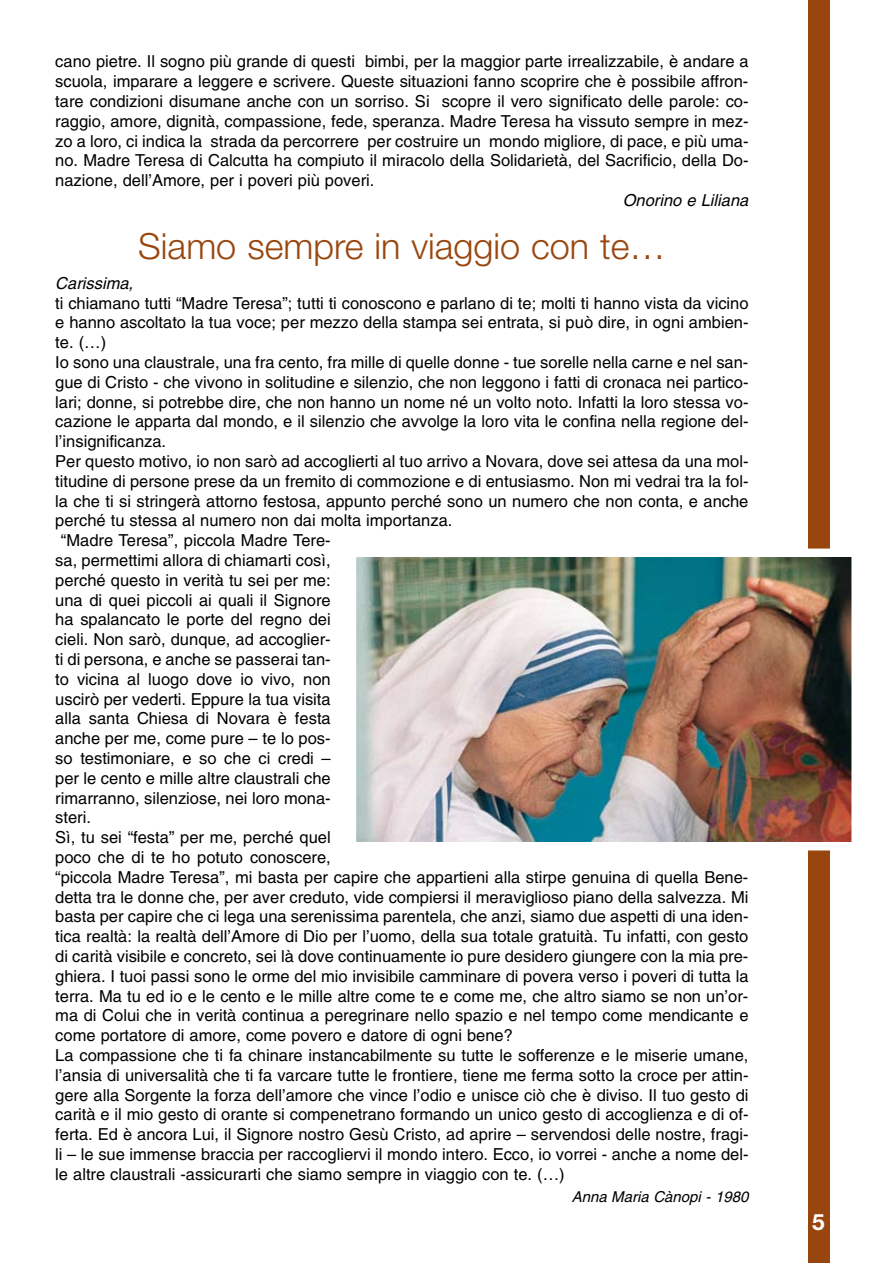
<style>
.page{position:relative;width:893px;height:1263px;background:#fff}
.page>*{position:absolute;margin:0;border:0;box-sizing:border-box;transform-origin:0 0}
.t1{font:300 36px "Helvetica Neue";color:#99460e}
.t2{font:700 22.5px "Helvetica Neue";color:#fff}
.t3{font:16.5px/19.8px "Helvetica";color:#000;text-align:justify}
.t4{font:italic 16.5px "Helvetica";color:#000}
.t5{font:italic 15px "Helvetica";color:#000}
</style>
<div class="page">
<div style="left:808px;top:0;width:21px;height:1263px;background:#99460e"></div>
<img style="left:358px;top:558px;width:492px;height:283px">
<div style="left:349px;top:549px;width:510px;height:301px;border:8px solid #fff"></div>
<p class="t3" style="left:55px;top:52px;width:695px">cano pietre. Il sogno più grande di questi bimbi, per la maggior parte irrealizzabile, è andare a scuola, imparare a leggere e scrivere. Queste situazioni fanno scoprire che è possibile affron&shy;tare condizioni disumane anche con un sorriso. Si scopre il vero significato delle parole: co&shy;raggio, amore, dignità, compassione, fede, speranza. Madre Teresa ha vissuto sempre in mez&shy;zo a loro, ci indica la strada da percorrere per costruire un mondo migliore, di pace, e più uma&shy;no. Madre Teresa di Calcutta ha compiuto il miracolo della Solidarietà, del Sacrificio, della Do&shy;nazione, dell’Amore, per i poveri più poveri.</p>
<p class="t4" style="left:623px;top:191px;width:127px">Onorino e Liliana</p>
<h1 class="t1" style="left:138px;top:224px;width:529px">Siamo sempre in viaggio con te…</h1>
<p class="t4" style="left:55px;top:273px;width:79px">Carissima,</p>
<p class="t3" style="left:55px;top:293px;width:695px">ti chiamano tutti “Madre Teresa”; tutti ti conoscono e parlano di te; molti ti hanno vista da vicino</p>
<p class="t3" style="left:55px;top:313px;width:695px">e hanno ascoltato la tua voce; per mezzo della stampa sei entrata, si può dire, in ogni ambien-</p>
<p class="t3" style="left:55px;top:332px;width:52px">te. (…)</p>
<p class="t3" style="left:55px;top:352px;width:695px">Io sono una claustrale, una fra cento, fra mille di quelle donne - tue sorelle nella carne e nel san-</p>
<p class="t3" style="left:55px;top:372px;width:695px">gue di Cristo - che vivono in solitudine e silenzio, che non leggono i fatti di cronaca nei partico-</p>
<p class="t3" style="left:55px;top:392px;width:695px">lari; donne, si potrebbe dire, che non hanno un nome né un volto noto. Infatti la loro stessa vo-</p>
<p class="t3" style="left:55px;top:412px;width:695px">cazione le apparta dal mondo, e il silenzio che avvolge la loro vita le confina nella regione del-</p>
<p class="t3" style="left:55px;top:431px;width:112px">l’insignificanza.</p>
<p class="t3" style="left:55px;top:451px;width:695px">Per questo motivo, io non sarò ad accoglierti al tuo arrivo a Novara, dove sei attesa da una mol-</p>
<p class="t3" style="left:55px;top:471px;width:695px">titudine di persone prese da un fremito di commozione e di entusiasmo. Non mi vedrai tra la fol-</p>
<p class="t3" style="left:55px;top:491px;width:695px">la che ti si stringerà attorno festosa, appunto perché sono un numero che non conta, e anche</p>
<p class="t3" style="left:55px;top:511px;width:399px">perché tu stessa al numero non dai molta importanza.</p>
<p class="t3" style="left:61px;top:530px;width:271px">“Madre Teresa”, piccola Madre Tere-</p>
<p class="t3" style="left:55px;top:550px;width:277px">sa, permettimi allora di chiamarti così,</p>
<p class="t3" style="left:55px;top:570px;width:277px">perché questo in verità tu sei per me:</p>
<p class="t3" style="left:55px;top:590px;width:277px">una di quei piccoli ai quali il Signore</p>
<p class="t3" style="left:55px;top:610px;width:277px">ha spalancato le porte del regno dei</p>
<p class="t3" style="left:55px;top:629px;width:277px">cieli. Non sarò, dunque, ad accoglier-</p>
<p class="t3" style="left:55px;top:649px;width:277px">ti di persona, e anche se passerai tan-</p>
<p class="t3" style="left:55px;top:669px;width:277px">to vicina al luogo dove io vivo, non</p>
<p class="t3" style="left:55px;top:689px;width:277px">uscirò per vederti. Eppure la tua visita</p>
<p class="t3" style="left:55px;top:709px;width:277px">alla santa Chiesa di Novara è festa</p>
<p class="t3" style="left:55px;top:728px;width:277px">anche per me, come pure – te lo pos-</p>
<p class="t3" style="left:55px;top:748px;width:277px">so testimoniare, e so che ci credi –</p>
<p class="t3" style="left:55px;top:768px;width:277px">per le cento e mille altre claustrali che</p>
<p class="t3" style="left:55px;top:788px;width:277px">rimarranno, silenziose, nei loro mona-</p>
<p class="t3" style="left:55px;top:808px;width:37px">steri.</p>
<p class="t3" style="left:55px;top:827px;width:277px">Sì, tu sei “festa” per me, perché quel</p>
<p class="t3" style="left:55px;top:847px;width:277px">poco che di te ho potuto conoscere,</p>
<p class="t3" style="left:55px;top:867px;width:695px">“piccola Madre Teresa”, mi basta per capire che appartieni alla stirpe genuina di quella Bene-</p>
<p class="t3" style="left:55px;top:887px;width:695px">detta tra le donne che, per aver creduto, vide compiersi il meraviglioso piano della salvezza. Mi</p>
<p class="t3" style="left:55px;top:907px;width:695px">basta per capire che ci lega una serenissima parentela, che anzi, siamo due aspetti di una iden-</p>
<p class="t3" style="left:55px;top:926px;width:695px">tica realtà: la realtà dell’Amore di Dio per l’uomo, della sua totale gratuità. Tu infatti, con gesto</p>
<p class="t3" style="left:55px;top:946px;width:695px">di carità visibile e concreto, sei là dove continuamente io pure desidero giungere con la mia pre-</p>
<p class="t3" style="left:55px;top:966px;width:695px">ghiera. I tuoi passi sono le orme del mio invisibile camminare di povera verso i poveri di tutta la</p>
<p class="t3" style="left:55px;top:986px;width:695px">terra. Ma tu ed io e le cento e le mille altre come te e come me, che altro siamo se non un’or-</p>
<p class="t3" style="left:55px;top:1006px;width:695px">ma di Colui che in verità continua a peregrinare nello spazio e nel tempo come mendicante e</p>
<p class="t3" style="left:55px;top:1025px;width:459px">come portatore di amore, come povero e datore di ogni bene?</p>
<p class="t3" style="left:55px;top:1045px;width:695px">La compassione che ti fa chinare instancabilmente su tutte le sofferenze e le miserie umane,</p>
<p class="t3" style="left:55px;top:1065px;width:695px">l’ansia di universalità che ti fa varcare tutte le frontiere, tiene me ferma sotto la croce per attin-</p>
<p class="t3" style="left:55px;top:1085px;width:695px">gere alla Sorgente la forza dell’amore che vince l’odio e unisce ciò che è diviso. Il tuo gesto di</p>
<p class="t3" style="left:55px;top:1105px;width:695px">carità e il mio gesto di orante si compenetrano formando un unico gesto di accoglienza e di of-</p>
<p class="t3" style="left:55px;top:1124px;width:695px">ferta. Ed è ancora Lui, il Signore nostro Gesù Cristo, ad aprire – servendosi delle nostre, fragi-</p>
<p class="t3" style="left:55px;top:1144px;width:695px">li – le sue immense braccia per raccogliervi il mondo intero. Ecco, io vorrei - anche a nome del-</p>
<p class="t3" style="left:55px;top:1164px;width:511px">le altre claustrali -assicurarti che siamo sempre in viaggio con te. (…)</p>
<p class="t5" style="left:572px;top:1188px;width:178px">Anna Maria Cànopi - 1980</p>
<h2 class="t2" style="left:812px;top:1208px;width:14px">5</h2>
</div>
